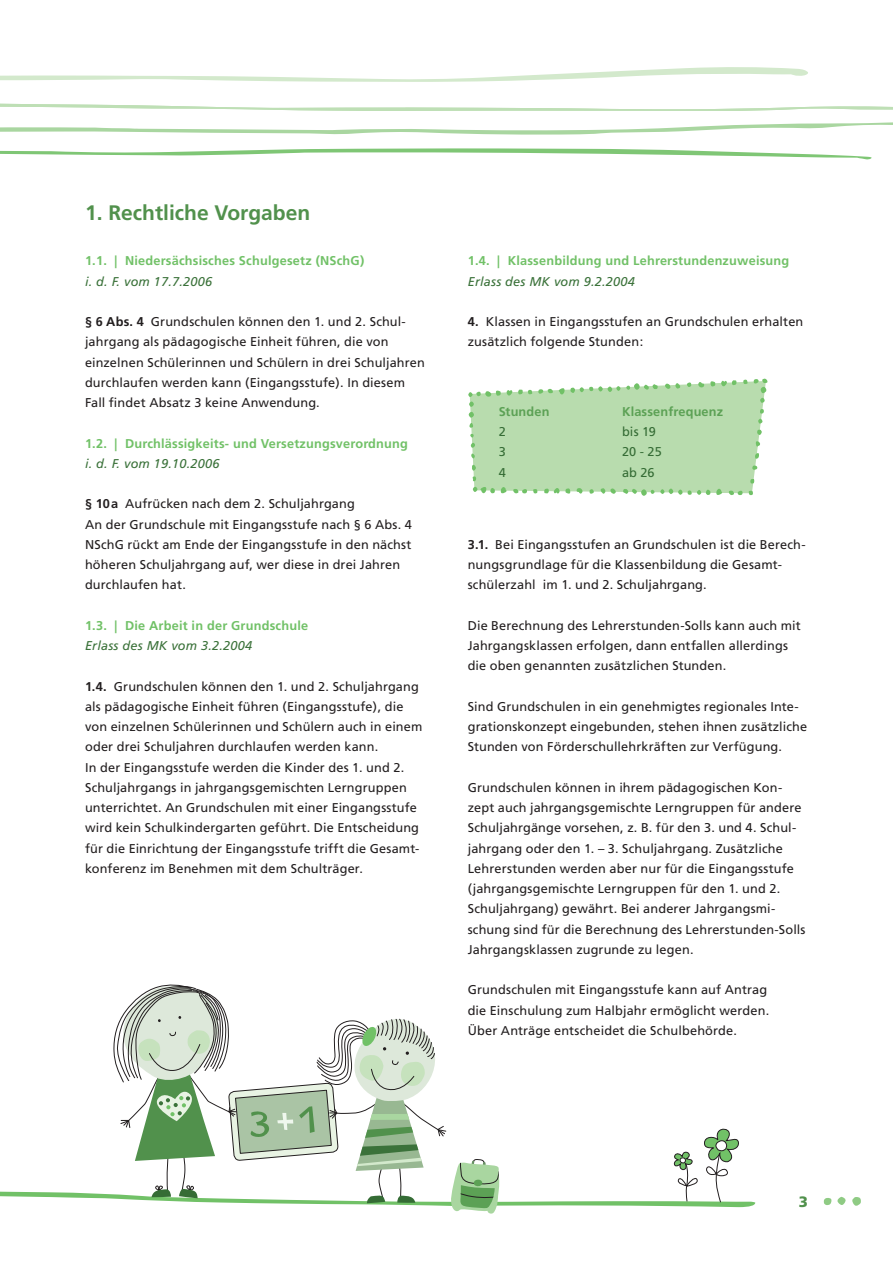
<style>
.page{position:relative;width:893px;height:1263px;background:#fff}
.page>*{position:absolute;margin:0;border:0;box-sizing:border-box;transform-origin:0 0}
.t1{font:700 21px "Frutiger";color:#51914c}
.t2{font:12.75px/20.2px "Frutiger";letter-spacing:.01em;color:#231f20}
.t3{font:700 12.75px "Frutiger";letter-spacing:.015em;color:#71c167}
.t4{font:italic 12.75px "Frutiger";letter-spacing:.015em;color:#3b723a}
.t5{font:700 12.75px "Frutiger";letter-spacing:.01em;color:#5ca155}
.t6{font:12.75px "Frutiger";letter-spacing:.005em;color:#356c35}
.s1{font-weight:700}
</style>
<div class="page">
<svg style="left:824px;top:1197px;width:37px;height:9px"></svg>
<svg style="left:0;top:122px;width:893px;height:37px"></svg>
<svg style="left:0;top:103px;width:893px;height:8px"></svg>
<svg style="left:0;top:67px;width:808px;height:15px"></svg>
<svg style="left:0;top:984px;width:755px;height:230px"></svg>
<svg style="left:468px;top:379px;width:300px;height:117px;background:#bedfb6"></svg>
<h1 class="t1" style="left:85px;top:200px;width:227px">1. Rechtliche Vorgaben</h1>
<p class="t3" style="left:85px;top:253px;width:281px">1.1. | Niedersächsisches Schulgesetz (NSchG)</p>
<p class="t4" style="left:85px;top:274px;width:129px">i. d. F. vom 17.7.2006</p>
<p class="t2" style="left:85px;top:312px;width:341px"><span class="s1">§ 6 Abs. 4</span> Grundschulen können den 1. und 2. Schul&shy;jahrgang als pädagogische Einheit führen, die von einzelnen Schülerinnen und Schülern in drei Schuljahren durchlaufen werden kann (Eingangsstufe). In diesem Fall findet Absatz 3 keine Anwendung.</p>
<p class="t3" style="left:85px;top:436px;width:324px">1.2. | Durchlässigkeits- und Versetzungsverordnung</p>
<p class="t4" style="left:85px;top:456px;width:136px">i. d. F. vom 19.10.2006</p>
<p class="t2" style="left:85px;top:494px;width:328px"><span class="s1">§ 10a</span> Aufrücken nach dem 2. Schuljahrgang<br>An der Grundschule mit Eingangsstufe nach § 6 Abs. 4<br>NSchG rückt am Ende der Eingangsstufe in den nächst höheren Schuljahrgang auf, wer diese in drei Jahren durchlaufen hat.</p>
<p class="t3" style="left:85px;top:618px;width:225px">1.3. | Die Arbeit in der Grundschule</p>
<p class="t4" style="left:85px;top:638px;width:169px">Erlass des MK vom 3.2.2004</p>
<p class="t2" style="left:85px;top:676px;width:339px"><span class="s1">1.4.</span> Grundschulen können den 1. und 2. Schuljahrgang als pädagogische Einheit führen (Eingangsstufe), die von einzelnen Schülerinnen und Schülern auch in einem oder drei Schuljahren durchlaufen werden kann.<br>In der Eingangsstufe werden die Kinder des 1. und 2.<br>Schuljahrgangs in jahrgangsgemischten Lerngruppen unterrichtet. An Grundschulen mit einer Eingangsstufe wird kein Schulkindergarten geführt. Die Entscheidung für die Einrichtung der Eingangsstufe trifft die Gesamt&shy;konferenz im Benehmen mit dem Schulträger.</p>
<p class="t3" style="left:468px;top:253px;width:323px">1.4. | Klassenbildung und Lehrerstundenzuweisung</p>
<p class="t4" style="left:468px;top:274px;width:169px">Erlass des MK vom 9.2.2004</p>
<p class="t2" style="left:468px;top:312px;width:337px"><span class="s1">4.</span> Klassen in Eingangsstufen an Grundschulen erhalten zusätzlich folgende Stunden:</p>
<p class="t5" style="left:499px;top:404px;width:52px">Stunden</p>
<p class="t5" style="left:622px;top:404px;width:103px">Klassenfrequenz</p>
<p class="t6" style="left:499px;top:424px;width:9px">2</p>
<p class="t6" style="left:622px;top:424px;width:35px">bis 19</p>
<p class="t6" style="left:499px;top:444px;width:9px">3</p>
<p class="t6" style="left:622px;top:444px;width:41px">20 - 25</p>
<p class="t6" style="left:499px;top:465px;width:9px">4</p>
<p class="t6" style="left:622px;top:465px;width:34px">ab 26</p>
<p class="t2" style="left:468px;top:534px;width:339px"><span class="s1">3.1.</span> Bei Eingangsstufen an Grundschulen ist die Berech&shy;nungsgrundlage für die Klassenbildung die Gesamt&shy;schülerzahl im 1. und 2. Schuljahrgang.</p>
<p class="t2" style="left:468px;top:615px;width:335px">Die Berechnung des Lehrerstunden-Solls kann auch mit<br>Jahrgangsklassen erfolgen, dann entfallen allerdings die oben genannten zusätzlichen Stunden.</p>
<p class="t2" style="left:468px;top:696px;width:341px">Sind Grundschulen in ein genehmigtes regionales Inte&shy;grationskonzept eingebunden, stehen ihnen zusätzliche<br>Stunden von Förderschullehrkräften zur Verfügung.</p>
<p class="t2" style="left:468px;top:777px;width:339px">Grundschulen können in ihrem pädagogischen Kon&shy;zept auch jahrgangsgemischte Lerngruppen für andere Schuljahrgänge vorsehen, z. B. für den 3. und 4. Schul&shy;jahrgang oder den 1. – 3. Schuljahrgang. Zusätzliche Lehrerstunden werden aber nur für die Eingangsstufe (jahrgangsgemischte Lerngruppen für den 1. und 2.<br>Schuljahrgang) gewährt. Bei anderer Jahrgangsmi&shy;schung sind für die Berechnung des Lehrerstunden-Solls Jahrgangsklassen zugrunde zu legen.</p>
<p class="t2" style="left:468px;top:980px;width:303px">Grundschulen mit Eingangsstufe kann auf Antrag die Einschulung zum Halbjahr ermöglicht werden.<br>Über Anträge entscheidet die Schulbehörde.</p>
</div>
